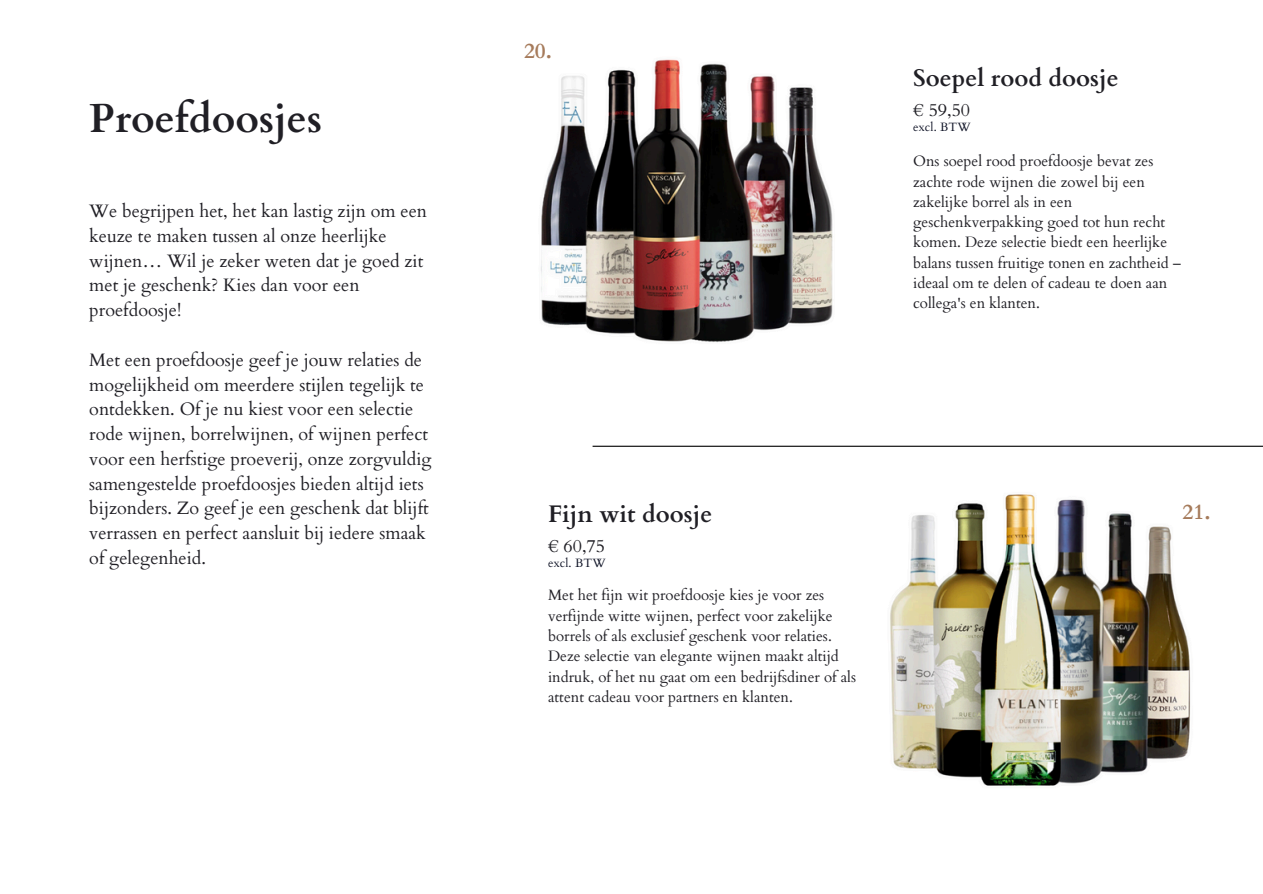
<style>
.page{position:relative;width:1263px;height:894px;background:#fff}
.page>*{position:absolute;margin:0;border:0;box-sizing:border-box;transform-origin:0 0}
.t1{font:700 40.5px "Cardo";color:#201f25}
.t2{font:700 24px "Cardo";color:#201f25}
.t3{font:700 21.3px "Cardo";color:#a67b5b}
.t4{font:18px/24.8px "Cardo";color:#201f25}
.t5{font:15px/20.2px "Cardo";color:#201f25}
.t6{font:12px "Cardo";letter-spacing:.015em;color:#121629}
</style>
<div class="page">
<img style="left:541px;top:59px;width:292px;height:284px">
<img style="left:876px;top:446px;width:325px;height:340px">
<hr style="left:593px;top:445px;width:670px;height:1px;background:#000">
<h4 class="t1" style="left:89px;top:91px;width:234px">Proefdoosjes</h4>
<p class="t4" style="left:89px;top:199px;width:339px">We begrijpen het, het kan lastig zijn om een keuze te maken tussen al onze heerlijke wijnen… Wil je zeker weten dat je goed zit met je geschenk? Kies dan voor een proefdoosje!</p>
<h3 class="t4" style="left:89px;top:347px;width:344px">Met een proefdoosje geef je jouw relaties de mogelijkheid om meerdere stijlen tegelijk te ontdekken. Of je nu kiest voor een selectie rode wijnen, borrelwijnen, of wijnen perfect voor een herfstige proeverij, onze zorgvuldig samengestelde proefdoosjes bieden altijd iets bijzonders. Zo geef je een geschenk dat blijft verrassen en perfect aansluit bij iedere smaak of gelegenheid.</h3>
<p class="t3" style="left:524px;top:37px;width:30px">20.</p>
<h4 class="t2" style="left:913px;top:62px;width:207px">Soepel rood doosje</h4>
<h5 class="t4" style="left:913px;top:98px;width:58px">€ 59,50</h5>
<p class="t6" style="left:913px;top:119px;width:59px">excl. BTW</p>
<p class="t5" style="left:913px;top:151px;width:269px">Ons soepel rood proefdoosje bevat zes zachte rode wijnen die zowel bij een zakelijke borrel als in een geschenkverpakking goed tot hun recht komen. Deze selectie biedt een heerlijke balans tussen fruitige tonen en zachtheid – ideaal om te delen of cadeau te doen aan collega's en klanten.</p>
<h2 class="t2" style="left:548px;top:497px;width:166px">Fijn wit doosje</h2>
<h3 class="t4" style="left:548px;top:533px;width:58px">€ 60,75</h3>
<h4 class="t6" style="left:548px;top:554px;width:59px">excl. BTW</h4>
<h2 class="t5" style="left:548px;top:585px;width:310px">Met het fijn wit proefdoosje kies je voor zes verfijnde witte wijnen, perfect voor zakelijke borrels of als exclusief geschenk voor relaties.<br>Deze selectie van elegante wijnen maakt altijd indruk, of het nu gaat om een bedrijfsdiner of als attent cadeau voor partners en klanten.</h2>
<h5 class="t3" style="left:1182px;top:497px;width:30px">21.</h5>
</div>
